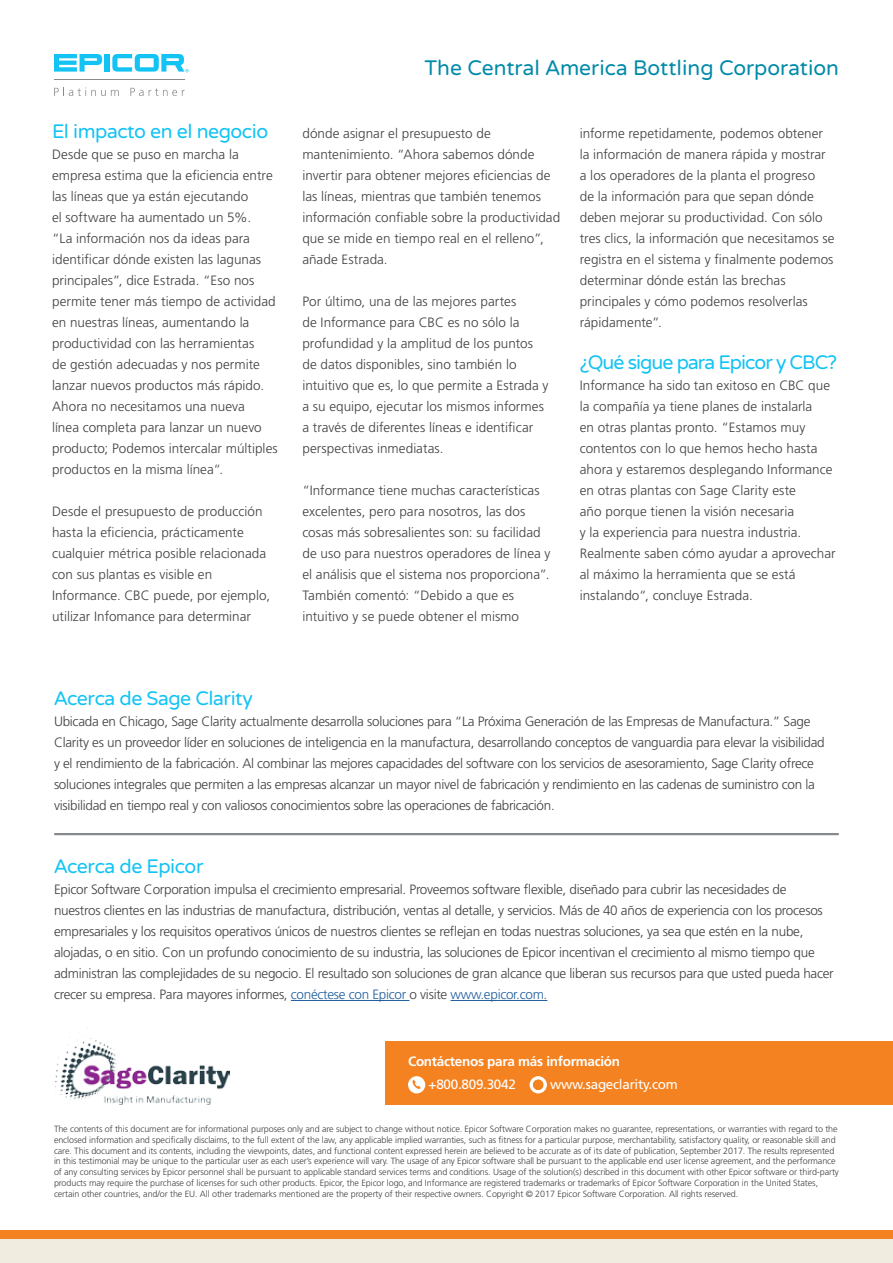
<style>
.page{position:relative;width:893px;height:1263px;background:#fff}
.page>*{position:absolute;margin:0;border:0;box-sizing:border-box;transform-origin:0 0}
.Bar_Heading_Right{font:21px "Varela Round";color:#008aa9}
.Body_Copy_-_Sentence{font:19.5px "Varela Round";letter-spacing:-.025em;color:#12c3f4}
.Body_Copy_-_Sentence-2{font:19.5px "Varela Round";letter-spacing:-.05em;color:#12c3f4}
.Body_Heading_-_Sente{font:19.5px "Varela Round";letter-spacing:-.025em;color:#12c3f4}
.Body_Copy_-_Sentence-3{font:300 13.5px/21px "Frutiger LT Std";color:#414042}
.Body_Copy_-_Sentence-4{font:300 13.5px/21px "Frutiger LT Std";letter-spacing:-.02em;color:#414042}
.Phone_Email_Website{font:13.5px "Frutiger LT Std";letter-spacing:-.02em;color:#fff}
.Contact_Us_-_Sentenc{font:700 13.5px "Frutiger LT Std";letter-spacing:-.02em;color:#fff}
.t1{font:300 9px/10.8px "Frutiger LT Std";letter-spacing:-.01em;color:#414042}
.s1{color:#215e9e}
</style>
<div class="page">
<hr style="left:291px;top:1000px;width:118px;height:1px;background:#215e9e">
<hr style="left:451px;top:1000px;width:96px;height:1px;background:#215e9e">
<div style="left:385px;top:1041px;width:508px;height:63px;background:#f58220"></div>
<hr style="left:55px;top:833px;width:783px;height:2px;background:#86898d">
<div style="left:408px;top:1076px;width:17px;height:17px;background:#fff;border-radius:50%"></div>
<svg style="left:413px;top:1080px;width:8px;height:9px"></svg>
<svg style="left:530px;top:1076px;width:17px;height:17px"></svg>
<svg style="left:533px;top:1080px;width:10px;height:10px"></svg>
<div style="left:0;top:1230px;width:893px;height:10px;background:#f58220"></div>
<div style="left:0;top:1239px;width:893px;height:24px;background:#f0ede0"></div>
<div style="left:105px;top:54px;width:5px;height:18px;background:#12c3f4"></div>
<svg style="left:54px;top:54px;width:48px;height:18px"></svg>
<svg style="left:112px;top:54px;width:77px;height:18px"></svg>
<hr style="left:54px;top:79px;width:130px;height:1px;background:#888a8c">
<svg style="left:54px;top:87px;width:65px;height:9px"></svg>
<svg style="left:130px;top:88px;width:55px;height:8px"></svg>
<img style="left:55px;top:1037px;width:175px;height:67px">
<p class="Body_Heading_-_Sente" style="left:52px;top:120px;width:218px">El impacto en el negocio</p>
<p class="Body_Copy_-_Sentence-3" style="left:52px;top:144px;width:227px">Desde que se puso en marcha la empresa estima que la eficiencia entre las líneas que ya están ejecutando<br>el software ha aumentado un 5%.<br>“La información nos da ideas para identificar dónde existen las lagunas principales”, dice Estrada. “Eso nos permite tener más tiempo de actividad en nuestras líneas, aumentando la productividad con las herramientas<br>de gestión adecuadas y nos permite lanzar nuevos productos más rápido.<br>Ahora no necesitamos una nueva<br>línea completa para lanzar un nuevo producto; Podemos intercalar múltiples productos en la misma línea“.</p>
<p class="Body_Copy_-_Sentence-3" style="left:52px;top:501px;width:220px">Desde el presupuesto de producción hasta la eficiencia, prácticamente cualquier métrica posible relacionada con sus plantas es visible en Informance. CBC puede, por ejemplo, utilizar Infomance para determinar</p>
<p class="Bar_Heading_Right" style="left:425px;top:56px;width:416px">The Central America Bottling Corporation</p>
<p class="Body_Copy_-_Sentence-3" style="left:302px;top:123px;width:259px">dónde asignar el presupuesto de mantenimiento. “Ahora sabemos dónde invertir para obtener mejores eficiencias de las líneas, mientras que también tenemos información confiable sobre la productividad que se mide en tiempo real en el relleno”, añade Estrada.</p>
<p class="Body_Copy_-_Sentence-3" style="left:302px;top:291px;width:248px">Por último, una de las mejores partes<br>de Informance para CBC es no sólo la profundidad y la amplitud de los puntos de datos disponibles, sino también lo intuitivo que es, lo que permite a Estrada y a su equipo, ejecutar los mismos informes a través de diferentes líneas e identificar perspectivas inmediatas.</p>
<p class="Body_Copy_-_Sentence-3" style="left:302px;top:480px;width:250px">“Informance tiene muchas características excelentes, pero para nosotros, las dos cosas más sobresalientes son: su facilidad de uso para nuestros operadores de línea y el análisis que el sistema nos proporciona”.<br>También comentó: “Debido a que es intuitivo y se puede obtener el mismo</p>
<p class="Body_Copy_-_Sentence-3" style="left:580px;top:123px;width:256px">informe repetidamente, podemos obtener la información de manera rápida y mostrar a los operadores de la planta el progreso<br>de la información para que sepan dónde deben mejorar su productividad. Con sólo tres clics, la información que necesitamos se registra en el sistema y finalmente podemos determinar dónde están las brechas principales y cómo podemos resolverlas rápidamente”.</p>
<p class="Body_Copy_-_Sentence-2" style="left:580px;top:351px;width:259px">¿Qué sigue para Epicor y CBC?</p>
<p class="Body_Copy_-_Sentence-3" style="left:580px;top:375px;width:257px">Informance ha sido tan exitoso en CBC que la compañía ya tiene planes de instalarla<br>en otras plantas pronto. “Estamos muy contentos con lo que hemos hecho hasta ahora y estaremos desplegando Informance en otras plantas con Sage Clarity este<br>año porque tienen la visión necesaria<br>y la experiencia para nuestra industria.<br>Realmente saben cómo ayudar a aprovechar al máximo la herramienta que se está instalando“, concluye Estrada.</p>
<h2 class="Body_Copy_-_Sentence" style="left:54px;top:687px;width:200px">Acerca de Sage Clarity</h2>
<p class="Body_Copy_-_Sentence-4" style="left:54px;top:711px;width:772px">Ubicada en Chicago, Sage Clarity actualmente desarrolla soluciones para “La Próxima Generación de las Empresas de Manufactura.” Sage Clarity es un proveedor líder en soluciones de inteligencia en la manufactura, desarrollando conceptos de vanguardia para elevar la visibilidad y el rendimiento de la fabricación. Al combinar las mejores capacidades del software con los servicios de asesoramiento, Sage Clarity ofrece soluciones integrales que permiten a las empresas alcanzar un mayor nivel de fabricación y rendimiento en las cadenas de suministro con la visibilidad en tiempo real y con valiosos conocimientos sobre las operaciones de fabricación.</p>
<h2 class="Body_Copy_-_Sentence" style="left:54px;top:855px;width:151px">Acerca de Epicor</h2>
<p class="Body_Copy_-_Sentence-4" style="left:54px;top:879px;width:781px">Epicor Software Corporation impulsa el crecimiento empresarial. Proveemos software flexible, diseñado para cubrir las necesidades de nuestros clientes en las industrias de manufactura, distribución, ventas al detalle, y servicios. Más de 40 años de experiencia con los procesos empresariales y los requisitos operativos únicos de nuestros clientes se reflejan en todas nuestras soluciones, ya sea que estén en la nube, alojadas, o en sitio. Con un profundo conocimiento de su industria, las soluciones de Epicor incentivan el crecimiento al mismo tiempo que administran las complejidades de su negocio. El resultado son soluciones de gran alcance que liberan sus recursos para que usted pueda hacer crecer su empresa. Para mayores informes, <span class="s1">conéctese con Epicor</span> o visite <span class="s1">www.epicor.com.</span></p>
<p class="Contact_Us_-_Sentenc" style="left:408px;top:1054px;width:214px">Contáctenos para más información</p>
<p class="Phone_Email_Website" style="left:428px;top:1076px;width:89px">+800.809.3042</p>
<p class="Phone_Email_Website" style="left:550px;top:1076px;width:129px">www.sageclarity.com</p>
<p class="t1" style="left:54px;top:1123px;width:786px">The contents of this document are for informational purposes only and are subject to change without notice. Epicor Software Corporation makes no guarantee, representations, or warranties with regard to the enclosed information and specifically disclaims, to the full extent of the law, any applicable implied warranties, such as fitness for a particular purpose, merchantability, satisfactory quality, or reasonable skill and care. This document and its contents, including the viewpoints, dates, and functional content expressed herein are believed to be accurate as of its date of publication, September 2017. The results represented in this testimonial may be unique to the particular user as each user’s experience will vary. The usage of any Epicor software shall be pursuant to the applicable end user license agreement, and the performance of any consulting services by Epicor personnel shall be pursuant to applicable standard services terms and conditions. Usage of the solution(s) described in this document with other Epicor software or third-party products may require the purchase of licenses for such other products. Epicor, the Epicor logo, and Informance are registered trademarks or trademarks of Epicor Software Corporation in the United States, certain other countries, and/or the EU. All other trademarks mentioned are the property of their respective owners. Copyright © 2017 Epicor Software Corporation. All rights reserved.</p>
</div>
